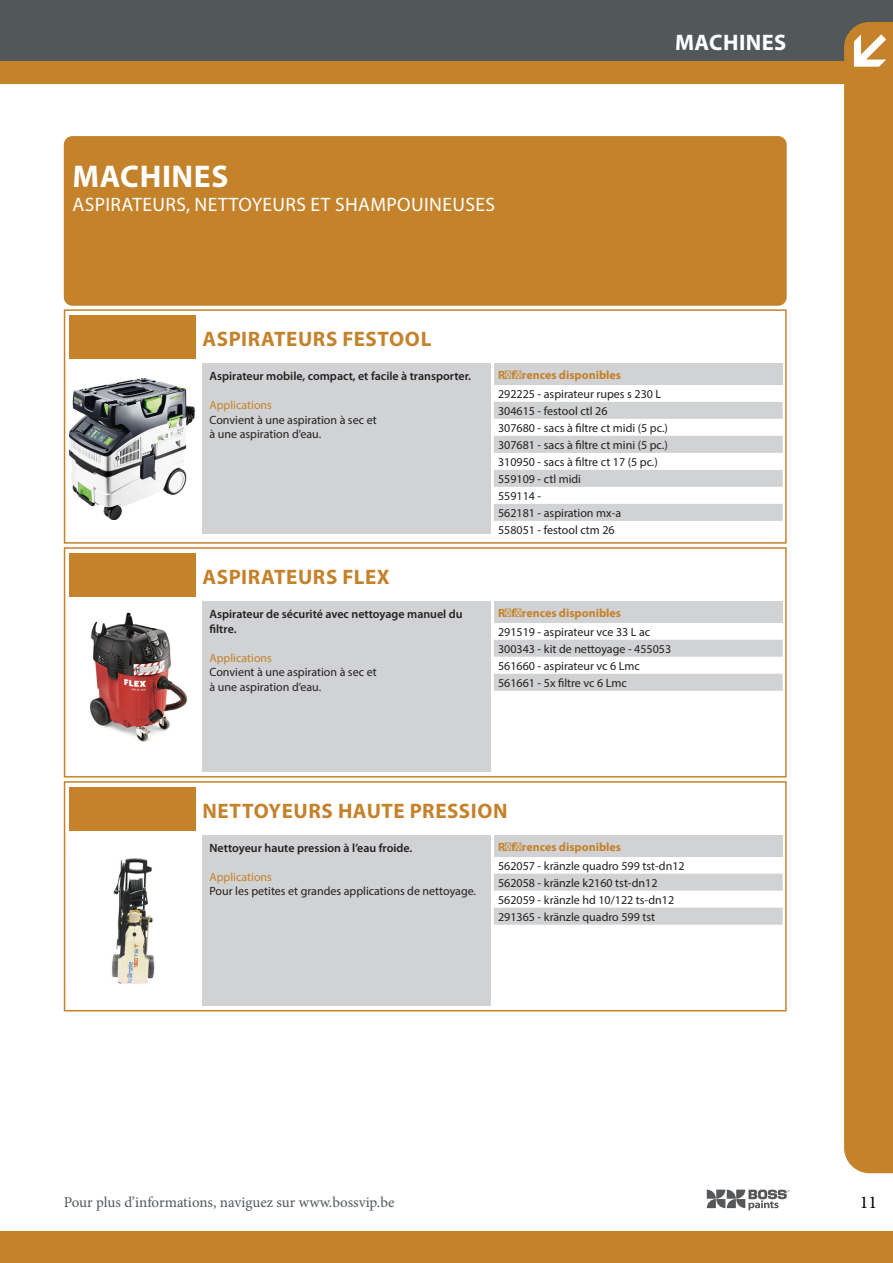
<style>
.page{position:relative;width:893px;height:1263px;background:#fff}
.page>*{position:absolute;margin:0;border:0;box-sizing:border-box;transform-origin:0 0}
._03_title_big_bloc{font:700 31.5px "Myriad Pro";letter-spacing:.02em;color:#fff}
.t1{font:700 22.5px "Myriad Pro";letter-spacing:.02em;color:#fff}
._03_productname_titl{font:700 21px "Myriad Pro";letter-spacing:.025em;color:#c4822b}
._02_subtitle_big_blo{font:19.5px "Myriad Pro";letter-spacing:.02em;color:#fff}
.t2{font:18px "Minion Pro";color:#000}
.t3{font:15px "Minion Pro";color:#52575a}
._01_body_table_color{font:12px "Myriad Pro";color:#231f20}
._01_bodytext_table{font:12px/14.2px "Myriad Pro";color:#231f20}
._01_product_beschrij{font:600 12px/15px "Myriad Pro";color:#231f20}
._02_subtitles_table{font:700 12px "Myriad Pro";color:#c4822b}
.s1{color:#c4822b}
</style>
<div class="page">
<div style="left:0;top:0;width:893px;height:71px;background:#52575a"></div>
<svg style="left:707px;top:1189px;width:82px;height:21px"></svg>
<div style="left:0;top:1231px;width:893px;height:32px;background:#c4822b"></div>
<div style="left:0;top:61px;width:893px;height:22px;background:#c4822b"></div>
<div style="left:844px;top:22px;width:49px;height:1151px;background:#c4822b"></div>
<div style="left:853px;top:30px;width:33px;height:40px;background:#c4822b"></div>
<svg style="left:854px;top:34px;width:32px;height:33px"></svg>
<div style="left:64px;top:136px;width:723px;height:170px;background:#c4822b;border-radius:9px"></div>
<div style="left:70px;top:315px;width:126px;height:44px;background:#c4822b"></div>
<img style="left:70px;top:378px;width:126px;height:141px">
<div style="left:202px;top:364px;width:289px;height:170px;background:#d1d2d4"></div>
<div style="left:494px;top:364px;width:289px;height:21px;background:#d1d2d4"></div>
<svg style="left:494px;top:402px;width:289px;height:119px"></svg>
<div style="left:64px;top:309px;width:723px;height:235px;border:2px solid #c4822b"></div>
<div style="left:70px;top:553px;width:126px;height:44px;background:#c4822b"></div>
<img style="left:90px;top:612px;width:98px;height:130px">
<div style="left:202px;top:602px;width:289px;height:170px;background:#d1d2d4"></div>
<div style="left:494px;top:602px;width:289px;height:21px;background:#d1d2d4"></div>
<svg style="left:494px;top:640px;width:289px;height:51px"></svg>
<div style="left:64px;top:547px;width:723px;height:230px;border:2px solid #c4822b"></div>
<div style="left:70px;top:787px;width:126px;height:44px;background:#c4822b"></div>
<img style="left:111px;top:858px;width:44px;height:126px">
<div style="left:202px;top:836px;width:289px;height:170px;background:#d1d2d4"></div>
<div style="left:494px;top:836px;width:289px;height:21px;background:#d1d2d4"></div>
<svg style="left:494px;top:874px;width:289px;height:51px"></svg>
<div style="left:64px;top:781px;width:723px;height:230px;border:2px solid #c4822b"></div>
<p class="_03_title_big_bloc" style="left:73px;top:156px;width:157px">MACHINES</p>
<p class="_02_subtitle_big_blo" style="left:72px;top:193px;width:424px">ASPIRATEURS, NETTOYEURS ET SHAMPOUINEUSES</p>
<p class="t1" style="left:675px;top:28px;width:113px">MACHINES</p>
<p class="_03_productname_titl" style="left:202px;top:325px;width:230px">ASPIRATEURS FESTOOL</p>
<p class="_01_product_beschrij" style="left:209px;top:368px;width:263px">Aspirateur mobile, compact, et facile à transporter.</p>
<p class="_01_bodytext_table" style="left:209px;top:398px;width:169px"><span class="s1">Applications<br></span>Convient à une aspiration à sec et à une aspiration d’eau.</p>
<p class="_02_subtitles_table" style="left:498px;top:367px;width:124px">Références disponibles</p>
<p class="_01_body_table_color" style="left:498px;top:386px;width:165px">292225 - aspirateur rupes s 230 L</p>
<p class="_01_body_table_color" style="left:498px;top:403px;width:111px">304615 - festool ctl 26</p>
<p class="_01_body_table_color" style="left:498px;top:420px;width:171px">307680 - sacs à filtre ct midi (5 pc.)</p>
<p class="_01_body_table_color" style="left:498px;top:437px;width:171px">307681 - sacs à filtre ct mini (5 pc.)</p>
<p class="_01_body_table_color" style="left:498px;top:454px;width:161px">310950 - sacs à filtre ct 17 (5 pc.)</p>
<p class="_01_body_table_color" style="left:498px;top:471px;width:84px">559109 - ctl midi</p>
<p class="_01_body_table_color" style="left:498px;top:488px;width:45px">559114 -</p>
<p class="_01_body_table_color" style="left:498px;top:505px;width:125px">562181 - aspiration mx-a</p>
<p class="_01_body_table_color" style="left:498px;top:522px;width:118px">558051 - festool ctm 26</p>
<p class="_03_productname_titl" style="left:202px;top:563px;width:189px">ASPIRATEURS FLEX</p>
<p class="_01_product_beschrij" style="left:209px;top:606px;width:255px">Aspirateur de sécurité avec nettoyage manuel du filtre.</p>
<p class="_01_bodytext_table" style="left:209px;top:651px;width:169px"><span class="s1">Applications<br></span>Convient à une aspiration à sec et à une aspiration d’eau.</p>
<p class="_02_subtitles_table" style="left:498px;top:605px;width:124px">Références disponibles</p>
<p class="_01_body_table_color" style="left:498px;top:624px;width:154px">291519 - aspirateur vce 33 L ac</p>
<p class="_01_body_table_color" style="left:498px;top:641px;width:175px">300343 - kit de nettoyage - 455053</p>
<p class="_01_body_table_color" style="left:498px;top:658px;width:143px">561660 - aspirateur vc 6 Lmc</p>
<p class="_01_body_table_color" style="left:498px;top:675px;width:130px">561661 - 5x filtre vc 6 Lmc</p>
<p class="_03_productname_titl" style="left:202px;top:797px;width:307px">NETTOYEURS HAUTE PRESSION</p>
<p class="_01_product_beschrij" style="left:209px;top:840px;width:204px">Nettoyeur haute pression à l’eau froide.</p>
<p class="_01_bodytext_table" style="left:209px;top:870px;width:268px"><span class="s1">Applications<br></span>Pour les petites et grandes applications de nettoyage.</p>
<p class="_02_subtitles_table" style="left:498px;top:839px;width:124px">Références disponibles</p>
<p class="_01_body_table_color" style="left:498px;top:858px;width:188px">562057 - kränzle quadro 599 tst-dn12</p>
<p class="_01_body_table_color" style="left:498px;top:875px;width:161px">562058 - kränzle k2160 tst-dn12</p>
<p class="_01_body_table_color" style="left:498px;top:892px;width:178px">562059 - kränzle hd 10/122 ts-dn12</p>
<p class="_01_body_table_color" style="left:498px;top:909px;width:158px">291365 - kränzle quadro 599 tst</p>
<p class="t3" style="left:64px;top:1192px;width:332px">Pour plus d’informations, naviguez sur www.bossvip.be</p>
<h3 class="t2" style="left:860px;top:1190px;width:19px">11</h3>
</div>
